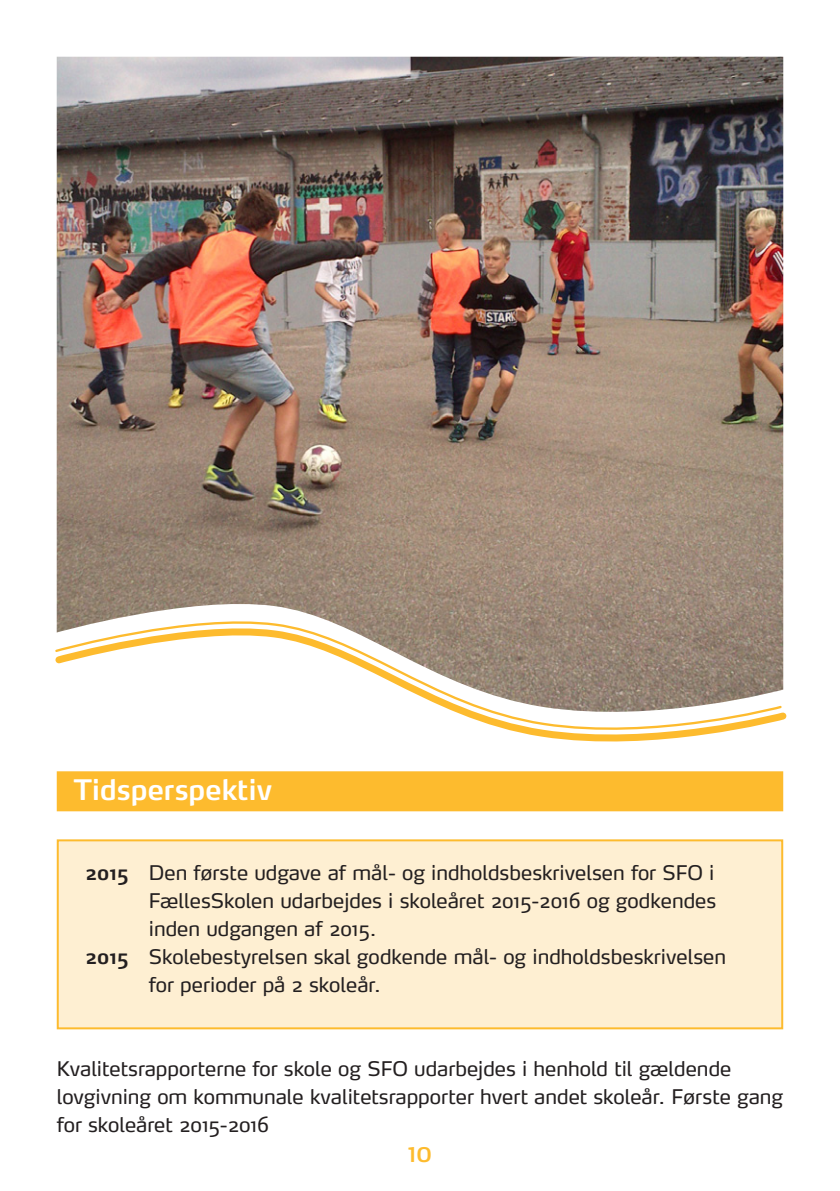
<style>
.page{position:relative;width:840px;height:1191px;background:#fff}
.page>*{position:absolute;margin:0;border:0;box-sizing:border-box;transform-origin:0 0}
.Overskrift{font:600 28px "Max";color:#fff}
.bokstekst{font:20px/28px "Max";color:#231f20;text-align:justify}
.Brødtekst{font:20px/28px "Max";color:#231f20}
.t1{font:600 20px "Max LF";color:#fdbb2e}
.s1{font-weight:600}
</style>
<div class="page">
<div style="left:57px;top:839px;width:725px;height:190px;background:#feefd2;border:2px solid #fdbb2e"></div>
<div style="left:57px;top:771px;width:725px;height:40px;background:#fdbb2e"></div>
<img style="left:57px;top:57px;width:725px;height:554px">
<svg style="left:55px;top:611px;width:727px;height:129px"></svg>
<p class="Overskrift" style="left:74px;top:772px;width:200px">Tidsperspektiv</p>
<p class="bokstekst" style="left:149px;top:858px;width:568px;text-indent:-64px"><span class="s1">2015</span> Den første udgave af mål- og indholdsbeskrivelsen for SFO i FællesSkolen udarbejdes i skoleåret 2015-2016 og godkendes inden udgangen af 2015.</p>
<p class="bokstekst" style="left:149px;top:942px;width:578px;text-indent:-64px"><span class="s1">2015</span> Skolebestyrelsen skal godkende mål- og indholdsbeskrivelsen for perioder på 2 skoleår.</p>
<p class="Brødtekst" style="left:57px;top:1054px;width:727px">Kvalitetsrapporterne for skole og SFO udarbejdes i henhold til gældende lovgivning om kommunale kvalitetsrapporter hvert andet skoleår. Første gang for skoleåret 2015-2016</p>
<p class="t1" style="left:408px;top:1142px;width:25px">10</p>
</div>
